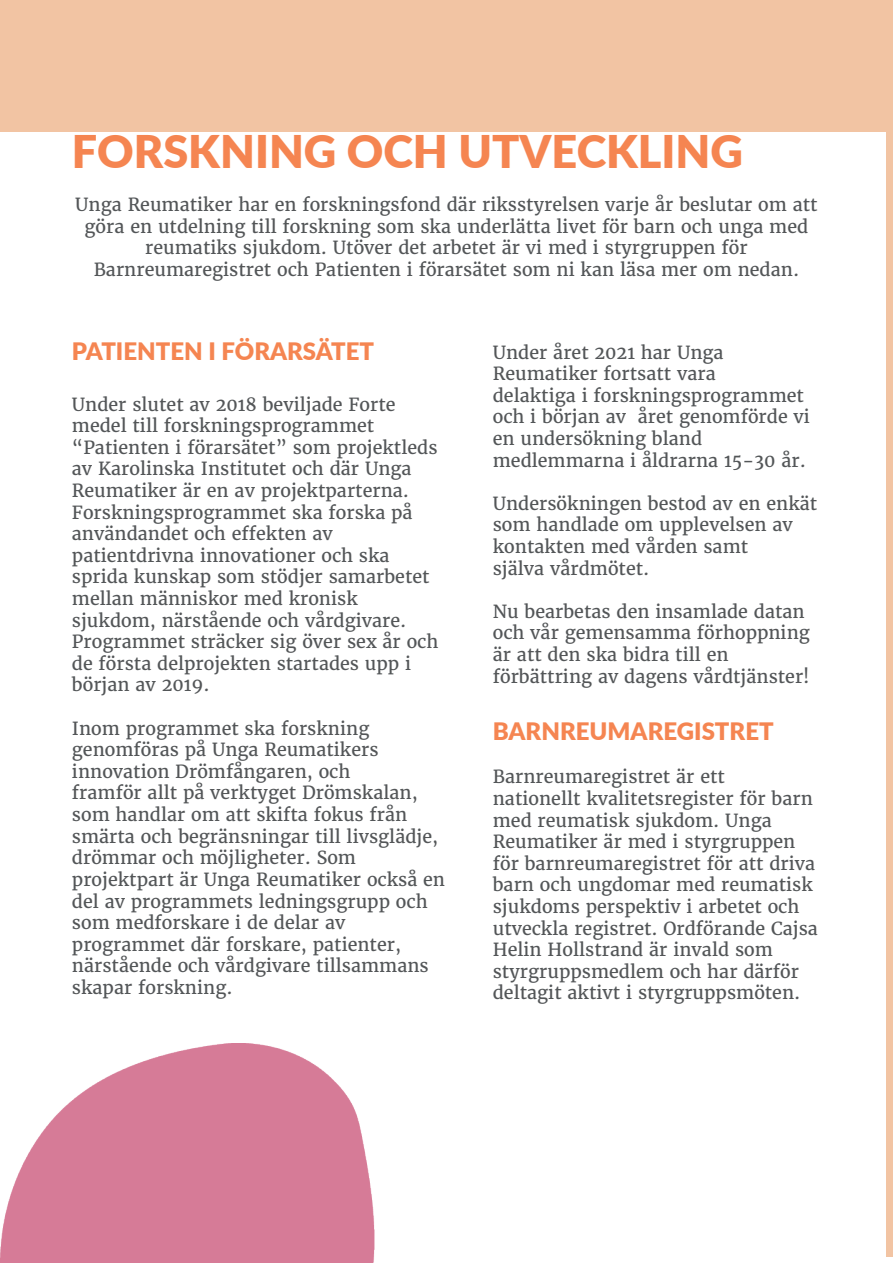
<style>
.page{position:relative;width:893px;height:1263px;background:#fff}
.page>*{position:absolute;margin:0;border:0;box-sizing:border-box;transform-origin:0 0}
.t1{font:900 45px "Lato";color:#f58551}
.t2{font:900 24px "Lato";color:#f58551}
.t3{font:18px/21.6px "Merriweather";color:#535658}
</style>
<div class="page">
<div style="left:0;top:0;width:893px;height:132px;background:#f2c4a3"></div>
<img style="left:0;top:1043px;width:375px;height:220px">
<div style="left:887px;top:0;width:6px;height:1256px;background:#f2c4a3"></div>
<p class="t1" style="left:72px;top:118px;width:673px">FORSKNING OCH UTVECKLING</p>
<p class="t3" style="left:75px;top:194px;width:744px;text-align:center">Unga Reumatiker har en forskningsfond där riksstyrelsen varje år beslutar om att göra en utdelning till forskning som ska underlätta livet för barn och unga med reumatiks sjukdom. Utöver det arbetet är vi med i styrgruppen för</p>
<p class="t3" style="left:94px;top:259px;width:707px">Barnreumaregistret och Patienten i förarsätet som ni kan läsa mer om nedan.</p>
<p class="t2" style="left:72px;top:333px;width:304px">PATIENTEN I FÖRARSÄTET</p>
<p class="t3" style="left:72px;top:393px;width:325px">Under slutet av 2018 beviljade Forte medel till forskningsprogrammet</p>
<p class="t3" style="left:72px;top:437px;width:367px">“Patienten i förarsätet” som projektleds av Karolinska Institutet och där Unga Reumatiker är en av projektparterna.<br>Forskningsprogrammet ska forska på användandet och effekten av</p>
<p class="t3" style="left:72px;top:545px;width:319px">patientdrivna innovationer och ska</p>
<p class="t3" style="left:72px;top:566px;width:359px">sprida kunskap som stödjer samarbetet mellan människor med kronisk</p>
<p class="t3" style="left:72px;top:609px;width:336px">sjukdom, närstående och vårdgivare.</p>
<p class="t3" style="left:72px;top:631px;width:368px">Programmet sträcker sig över sex år och de första delprojekten startades upp i början av 2019.</p>
<p class="t3" style="left:72px;top:717px;width:299px">Inom programmet ska forskning</p>
<p class="t3" style="left:72px;top:739px;width:308px">genomföras på Unga Reumatikers</p>
<p class="t3" style="left:72px;top:761px;width:280px">innovation Drömfångaren, och</p>
<p class="t3" style="left:72px;top:782px;width:368px">framför allt på verktyget Drömskalan, som handlar om att skifta fokus från smärta och begränsningar till livsglädje, drömmar och möjligheter. Som</p>
<p class="t3" style="left:72px;top:869px;width:375px">projektpart är Unga Reumatiker också en del av programmets ledningsgrupp och som medforskare i de delar av</p>
<p class="t3" style="left:72px;top:933px;width:358px">programmet där forskare, patienter, närstående och vårdgivare tillsammans skapar forskning.</p>
<p class="t3" style="left:493px;top:341px;width:232px">Under året 2021 har Unga</p>
<p class="t3" style="left:493px;top:363px;width:224px">Reumatiker fortsatt vara</p>
<p class="t3" style="left:493px;top:385px;width:319px">delaktiga i forskningsprogrammet och i början av året genomförde vi en undersökning bland</p>
<p class="t3" style="left:493px;top:449px;width:315px">medlemmarna i åldrarna 15-30 år.</p>
<p class="t3" style="left:493px;top:493px;width:326px">Undersökningen bestod av en enkät som handlade om upplevelsen av kontakten med vården samt</p>
<p class="t3" style="left:493px;top:557px;width:158px">själva vårdmötet.</p>
<p class="t3" style="left:493px;top:601px;width:319px">Nu bearbetas den insamlade datan och vår gemensamma förhoppning är att den ska bidra till en</p>
<p class="t3" style="left:493px;top:665px;width:318px">förbättring av dagens vårdtjänster!</p>
<p class="t2" style="left:493px;top:713px;width:282px">BARNREUMAREGISTRET</p>
<p class="t3" style="left:493px;top:766px;width:234px">Barnreumaregistret är ett</p>
<p class="t3" style="left:493px;top:788px;width:327px">nationellt kvalitetsregister för barn med reumatisk sjukdom. Unga Reumatiker är med i styrgruppen för barnreumaregistret för att driva barn och ungdomar med reumatisk sjukdoms perspektiv i arbetet och utveckla registret. Ordförande Cajsa Helin Hollstrand är invald som styrgruppsmedlem och har därför deltagit aktivt i styrgruppsmöten.</p>
</div>
